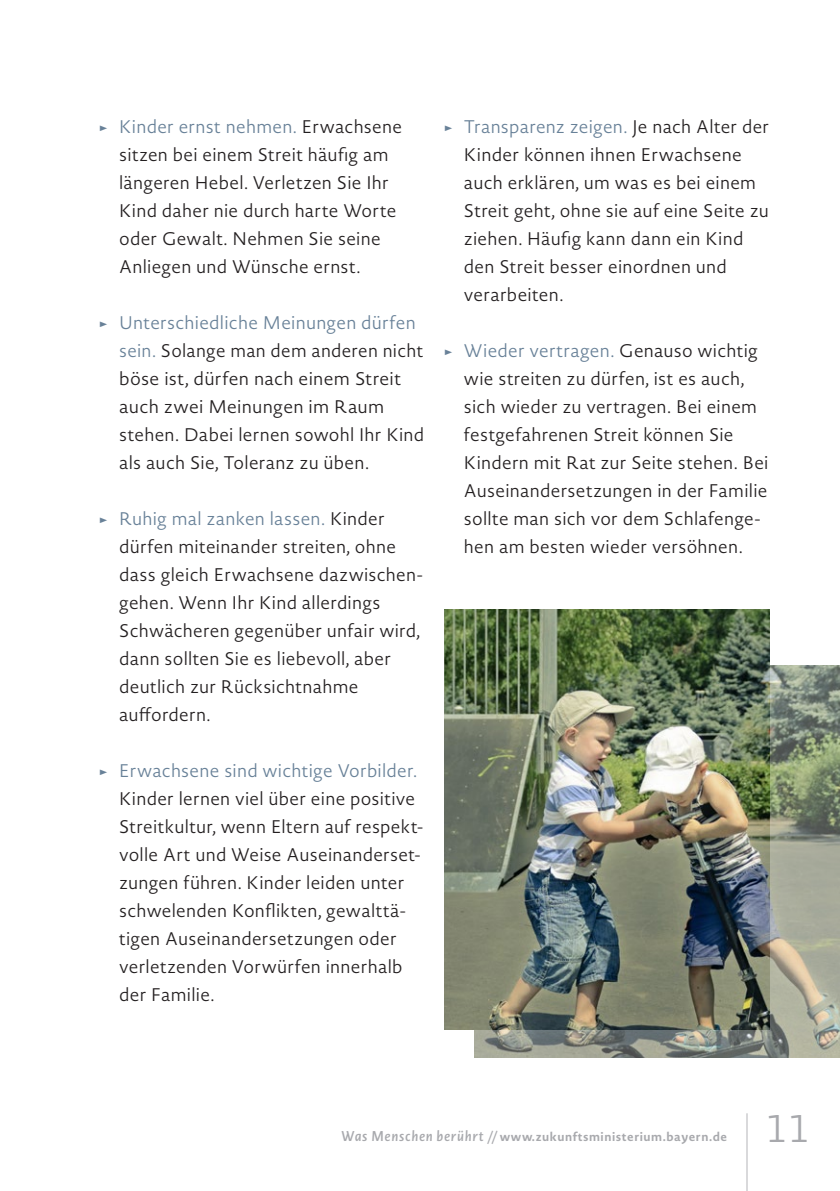
<style>
.page{position:relative;width:840px;height:1191px;background:#fff}
.page>*{position:absolute;margin:0;border:0;box-sizing:border-box;transform-origin:0 0}
.t1{font:300 38px "Novel Sans Pro";color:#a8a9ad}
.t2{font:300 18px/28px "Novel Sans Pro";letter-spacing:.015em;color:#231f20}
.t3{font:700 12px "Novel Sans Pro";letter-spacing:.045em;color:#a8a9ad}
.s1{color:#688198}
.s2{font-weight:600;font-style:italic;font-size:14px}
.s3{font-weight:600}
</style>
<div class="page">
<img style="left:474px;top:665px;width:365px;height:392px">
<img style="left:444px;top:609px;width:324px;height:420px">
<hr style="left:746px;top:1113px;width:1px;height:78px;background:#b4b5b8">
<p class="t2" style="left:119px;top:112px;width:284px;text-indent:-20px"><span class="s1">→ Kinder ernst nehmen.</span> Erwachsene sitzen bei einem Streit häufig am längeren Hebel. Verletzen Sie Ihr<br>Kind daher nie durch harte Worte oder Gewalt. Nehmen Sie seine<br>Anliegen und Wünsche ernst.</p>
<p class="t2" style="left:119px;top:308px;width:306px;text-indent:-20px"><span class="s1">→ Unterschiedliche Meinungen dürfen sein.</span> Solange man dem anderen nicht böse ist, dürfen nach einem Streit auch zwei Meinungen im Raum stehen. Dabei lernen sowohl Ihr Kind als auch Sie, Toleranz zu üben.</p>
<p class="t2" style="left:119px;top:504px;width:305px;text-indent:-20px"><span class="s1">→ Ruhig mal zanken lassen.</span> Kinder dürfen miteinander streiten, ohne dass gleich Erwachsene dazwischen&shy;gehen. Wenn Ihr Kind allerdings<br>Schwächeren gegenüber unfair wird, dann sollten Sie es liebevoll, aber deutlich zur Rücksichtnahme auffordern.</p>
<p class="t2" style="left:119px;top:756px;width:305px;text-indent:-20px"><span class="s1">→ Erwachsene sind wichtige Vorbilder.<br></span>Kinder lernen viel über eine positive Streitkultur, wenn Eltern auf respekt&shy;volle Art und Weise Auseinanderset&shy;zungen führen. Kinder leiden unter schwelenden Konflikten, gewalttä&shy;tigen Auseinandersetzungen oder verletzenden Vorwürfen innerhalb der Familie.</p>
<p class="t2" style="left:463px;top:112px;width:306px;text-indent:-20px"><span class="s1">→ Transparenz zeigen.</span> Je nach Alter der<br>Kinder können ihnen Erwachsene auch erklären, um was es bei einem<br>Streit geht, ohne sie auf eine Seite zu ziehen. Häufig kann dann ein Kind den Streit besser einordnen und verarbeiten.</p>
<p class="t2" style="left:463px;top:336px;width:306px;text-indent:-20px"><span class="s1">→ Wieder vertragen.</span> Genauso wichtig wie streiten zu dürfen, ist es auch, sich wieder zu vertragen. Bei einem festgefahrenen Streit können Sie Kindern mit Rat zur Seite stehen. Bei Auseinandersetzungen in der Familie sollte man sich vor dem Schlafenge&shy;hen am besten wieder versöhnen.</p>
<p class="t3" style="left:341px;top:1128px;width:387px"><span class="s2">Was Menschen berührt</span> <span class="s3">//</span> www.zukunftsministerium.bayern.de</p>
<h1 class="t1" style="left:765px;top:1101px;width:46px">11</h1>
</div>
